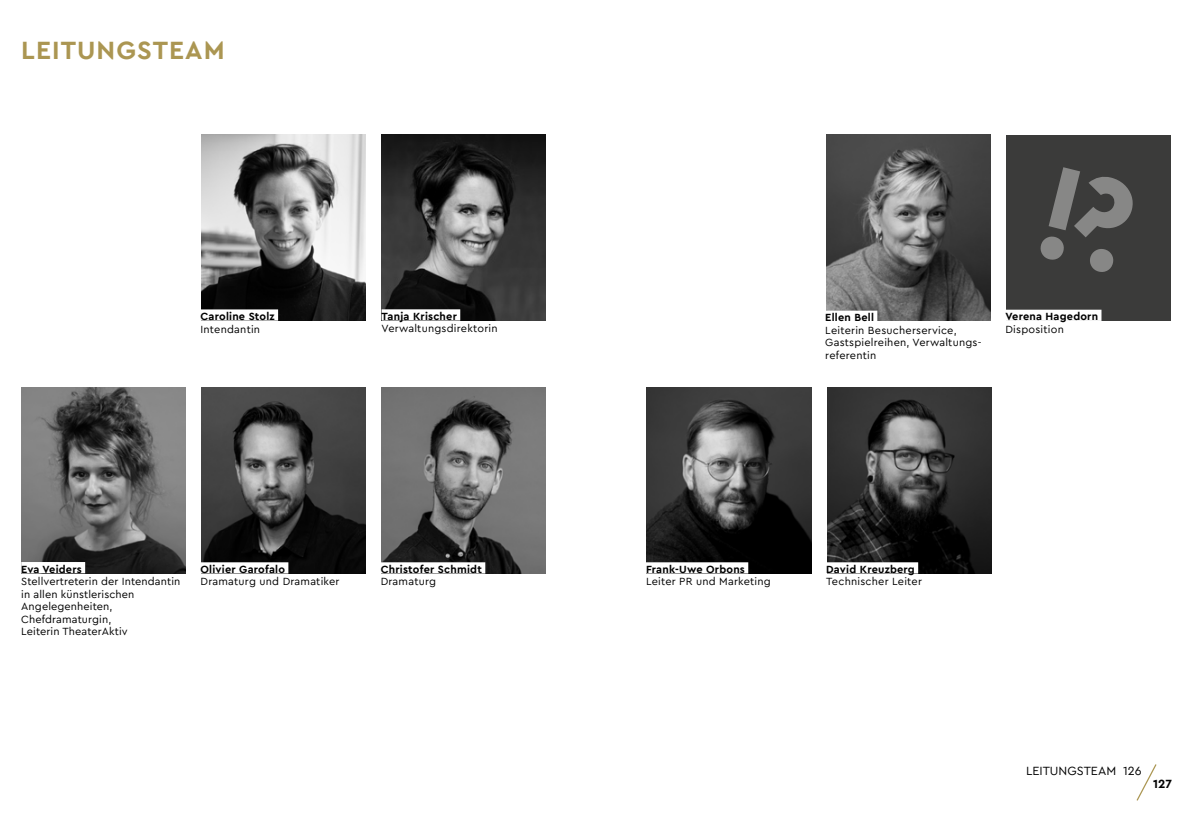
<style>
.page{position:relative;width:1191px;height:815px;background:#fff}
.page>*{position:absolute;margin:0;border:0;box-sizing:border-box;transform-origin:0 0}
.t1{font:700 26.25px "Cera RLT";letter-spacing:.04em;color:#ab9652}
.t2{font:12.5px "Cera RLT";color:#000}
.t3{font:700 12.5px "Cera RLT";color:#000}
.t4{font:11px/12.5px "Cera RLT";letter-spacing:.02em;color:#000}
.t5{font:700 11px "Cera RLT";letter-spacing:.02em;color:#000}
</style>
<div class="page">
<svg style="left:1136px;top:764px;width:21px;height:37px"></svg>
<div style="left:1006px;top:135px;width:164px;height:185px;background:#3b3b3a"></div>
<img style="left:201px;top:387px;width:165px;height:186px">
<img style="left:201px;top:135px;width:165px;height:185px">
<img style="left:381px;top:387px;width:165px;height:186px">
<img style="left:381px;top:135px;width:165px;height:185px">
<svg style="left:1040px;top:167px;width:93px;height:105px"></svg>
<div style="left:200px;top:562px;width:88px;height:12px;background:#fff"></div>
<div style="left:381px;top:562px;width:104px;height:12px;background:#fff"></div>
<div style="left:200px;top:309px;width:78px;height:12px;background:#fff"></div>
<div style="left:381px;top:309px;width:79px;height:12px;background:#fff"></div>
<img style="left:21px;top:387px;width:164px;height:186px">
<div style="left:21px;top:562px;width:64px;height:11px;background:#fff"></div>
<img style="left:647px;top:387px;width:164px;height:186px">
<img style="left:826px;top:135px;width:164px;height:185px">
<img style="left:827px;top:387px;width:164px;height:186px">
<div style="left:646px;top:562px;width:102px;height:12px;background:#fff"></div>
<div style="left:826px;top:562px;width:92px;height:12px;background:#fff"></div>
<div style="left:825px;top:311px;width:52px;height:11px;background:#fff"></div>
<div style="left:1005px;top:310px;width:96px;height:11px;background:#fff"></div>
<h1 class="t1" style="left:21px;top:33px;width:205px">LEITUNGSTEAM</h1>
<p class="t5" style="left:200px;top:309px;width:76px">Caroline Stolz</p>
<p class="t4" style="left:200px;top:322px;width:61px">Intendantin</p>
<p class="t5" style="left:381px;top:309px;width:77px">Tanja Krischer</p>
<p class="t4" style="left:381px;top:322px;width:117px">Verwaltungsdirektorin</p>
<p class="t5" style="left:825px;top:310px;width:50px">Ellen Bell</p>
<p class="t4" style="left:825px;top:323px;width:158px">Leiterin Besucherservice,<br>Gastspielreihen, Verwaltungs&shy;referentin</p>
<p class="t5" style="left:1005px;top:309px;width:94px">Verena Hagedorn</p>
<p class="t4" style="left:1005px;top:322px;width:60px">Disposition</p>
<p class="t5" style="left:21px;top:562px;width:62px">Eva Veiders</p>
<p class="t4" style="left:21px;top:575px;width:161px">Stellvertreterin der Intendantin in allen künstlerischen<br>Angelegenheiten,<br>Chefdramaturgin,<br>Leiterin TheaterAktiv</p>
<p class="t5" style="left:200px;top:562px;width:86px">Olivier Garofalo</p>
<p class="t4" style="left:200px;top:575px;width:140px">Dramaturg und Dramatiker</p>
<p class="t5" style="left:381px;top:562px;width:103px">Christofer Schmidt</p>
<p class="t4" style="left:381px;top:575px;width:57px">Dramaturg</p>
<p class="t5" style="left:646px;top:562px;width:100px">Frank-Uwe Orbons</p>
<p class="t4" style="left:646px;top:575px;width:126px">Leiter PR und Marketing</p>
<p class="t5" style="left:826px;top:562px;width:90px">David Kreuzberg</p>
<p class="t4" style="left:826px;top:575px;width:97px">Technischer Leiter</p>
<p class="t2" style="left:1026px;top:762px;width:117px">LEITUNGSTEAM 126</p>
<p class="t3" style="left:1153px;top:776px;width:20px">127</p>
</div>
